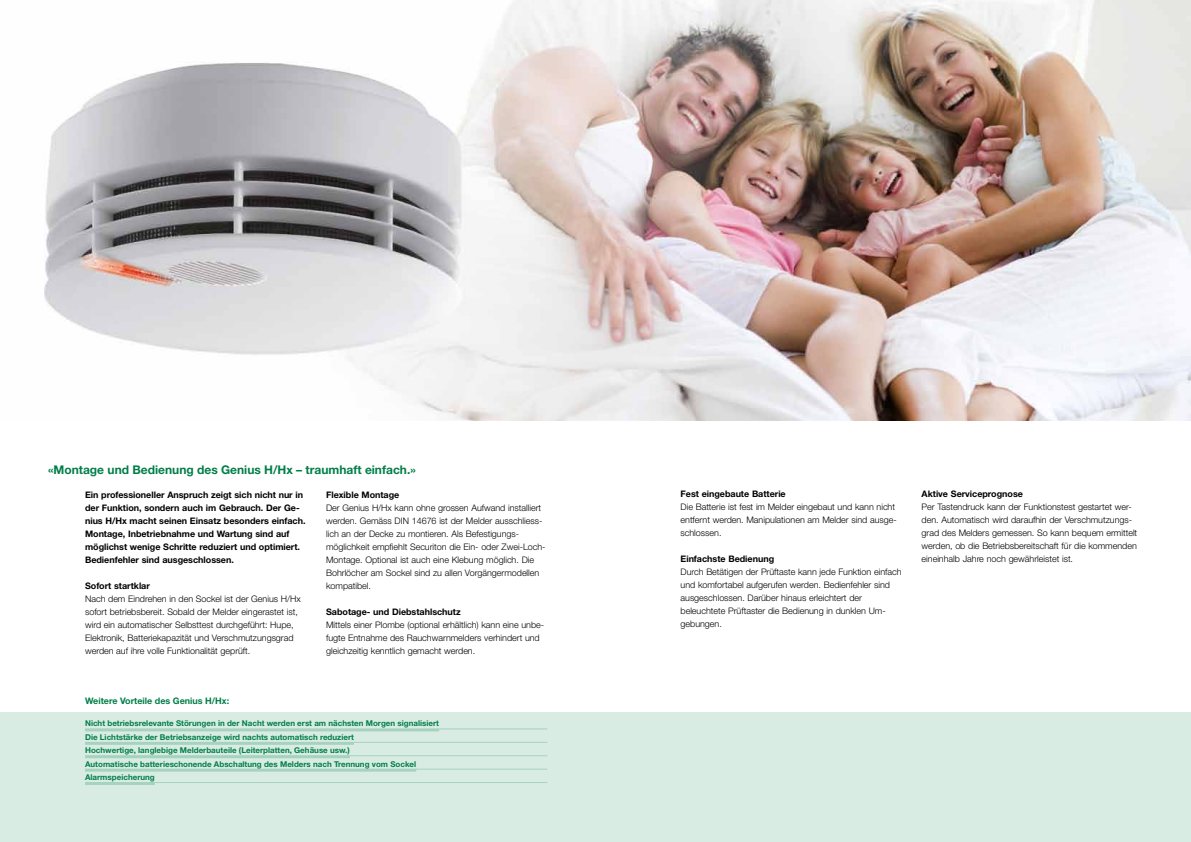
<style>
.page{position:relative;width:1191px;height:842px;background:#fff}
.page>*{position:absolute;margin:0;border:0;box-sizing:border-box;transform-origin:0 0}
.t1{font:700 12px "Helvetica Neue";color:#007e48}
.t2{font:300 9px/13px "Helvetica Neue";letter-spacing:-.005em;color:#000}
.t3{font:700 9px/13px "Helvetica Neue";letter-spacing:-.005em;color:#000}
.t4{font:700 9px "Helvetica Neue";color:#007e48}
.t5{font:700 8px/13.4px "Helvetica Neue";color:#007e48}
</style>
<div class="page">
<div style="left:0;top:712px;width:1191px;height:130px;background:#d9ece3"></div>
<img style="left:44px;top:0;width:1147px;height:421px">
<hr style="left:85px;top:729px;width:462px;height:1px;background:#a6d2bf">
<hr style="left:85px;top:729px;width:354px;height:2px;background:#a6d2bf">
<hr style="left:85px;top:742px;width:462px;height:1px;background:#a6d2bf">
<hr style="left:85px;top:742px;width:269px;height:3px;background:#a6d2bf">
<hr style="left:85px;top:755px;width:462px;height:1px;background:#a6d2bf">
<hr style="left:85px;top:756px;width:265px;height:2px;background:#a6d2bf">
<hr style="left:85px;top:769px;width:462px;height:1px;background:#a6d2bf">
<hr style="left:85px;top:769px;width:331px;height:3px;background:#a6d2bf">
<hr style="left:85px;top:782px;width:462px;height:1px;background:#a6d2bf">
<hr style="left:85px;top:782px;width:70px;height:3px;background:#a6d2bf">
<h1 class="t1" style="left:48px;top:463px;width:369px">«Montage und Bedienung des Genius H/Hx – traumhaft einfach.»</h1>
<p class="t3" style="left:85px;top:488px;width:222px">Ein professioneller Anspruch zeigt sich nicht nur in der Funktion, sondern auch im Gebrauch. Der Ge&shy;nius H/Hx macht seinen Einsatz besonders einfach.<br>Montage, Inbetriebnahme und Wartung sind auf möglichst wenige Schritte reduziert und optimiert.<br>Bedienfehler sind ausgeschlossen.</p>
<p class="t3" style="left:85px;top:579px;width:66px">Sofort startklar</p>
<p class="t2" style="left:85px;top:592px;width:217px">Nach dem Eindrehen in den Sockel ist der Genius H/Hx sofort betriebsbereit. Sobald der Melder eingerastet ist, wird ein automatischer Selbsttest durchgeführt: Hupe, Elektronik, Batteriekapazität und Verschmutzungsgrad werden auf ihre volle Funktionalität geprüft.</p>
<p class="t3" style="left:326px;top:488px;width:75px">Flexible Montage</p>
<p class="t2" style="left:326px;top:501px;width:221px">Der Genius H/Hx kann ohne grossen Aufwand installiert werden. Gemäss DIN 14676 ist der Melder ausschliess&shy;lich an der Decke zu montieren. Als Befestigungs&shy;möglichkeit empfiehlt Securiton die Ein- oder Zwei-Loch-Montage. Optional ist auch eine Klebung möglich. Die Bohrlöcher am Sockel sind zu allen Vorgängermodellen kompatibel.</p>
<p class="t3" style="left:326px;top:605px;width:136px">Sabotage- und Diebstahlschutz</p>
<p class="t2" style="left:326px;top:618px;width:219px">Mittels einer Plombe (optional erhältlich) kann eine unbe&shy;fugte Entnahme des Rauchwarnmelders verhindert und gleichzeitig kenntlich gemacht werden.</p>
<p class="t4" style="left:85px;top:696px;width:146px">Weitere Vorteile des Genius H/Hx:</p>
<p class="t5" style="left:85px;top:717px;width:355px">Nicht betriebsrelevante Störungen in der Nacht werden erst am nächsten Morgen signalisiert Die Lichtstärke der Betriebsanzeige wird nachts automatisch reduziert<br>Hochwertige, langlebige Melderbauteile (Leiterplatten, Gehäuse usw.)<br>Automatische batterieschonende Abschaltung des Melders nach Trennung vom Sockel Alarmspeicherung</p>
<p class="t3" style="left:680px;top:488px;width:107px">Fest eingebaute Batterie</p>
<p class="t2" style="left:680px;top:501px;width:218px">Die Batterie ist fest im Melder eingebaut und kann nicht entfernt werden. Manipulationen am Melder sind ausge&shy;schlossen.</p>
<p class="t3" style="left:680px;top:553px;width:95px">Einfachste Bedienung</p>
<p class="t2" style="left:680px;top:566px;width:223px">Durch Betätigen der Prüftaste kann jede Funktion einfach und komfortabel aufgerufen werden. Bedienfehler sind ausgeschlossen. Darüber hinaus erleichtert der beleuchtete Prüftaster die Bedienung in dunklen Um&shy;gebungen.</p>
<p class="t3" style="left:921px;top:487px;width:103px">Aktive Serviceprognose</p>
<p class="t2" style="left:921px;top:500px;width:217px">Per Tastendruck kann der Funktionstest gestartet wer&shy;den. Automatisch wird daraufhin der Verschmutzungs&shy;grad des Melders gemessen. So kann bequem ermittelt werden, ob die Betriebsbereitschaft für die kommenden eineinhalb Jahre noch gewährleistet ist.</p>
</div>
